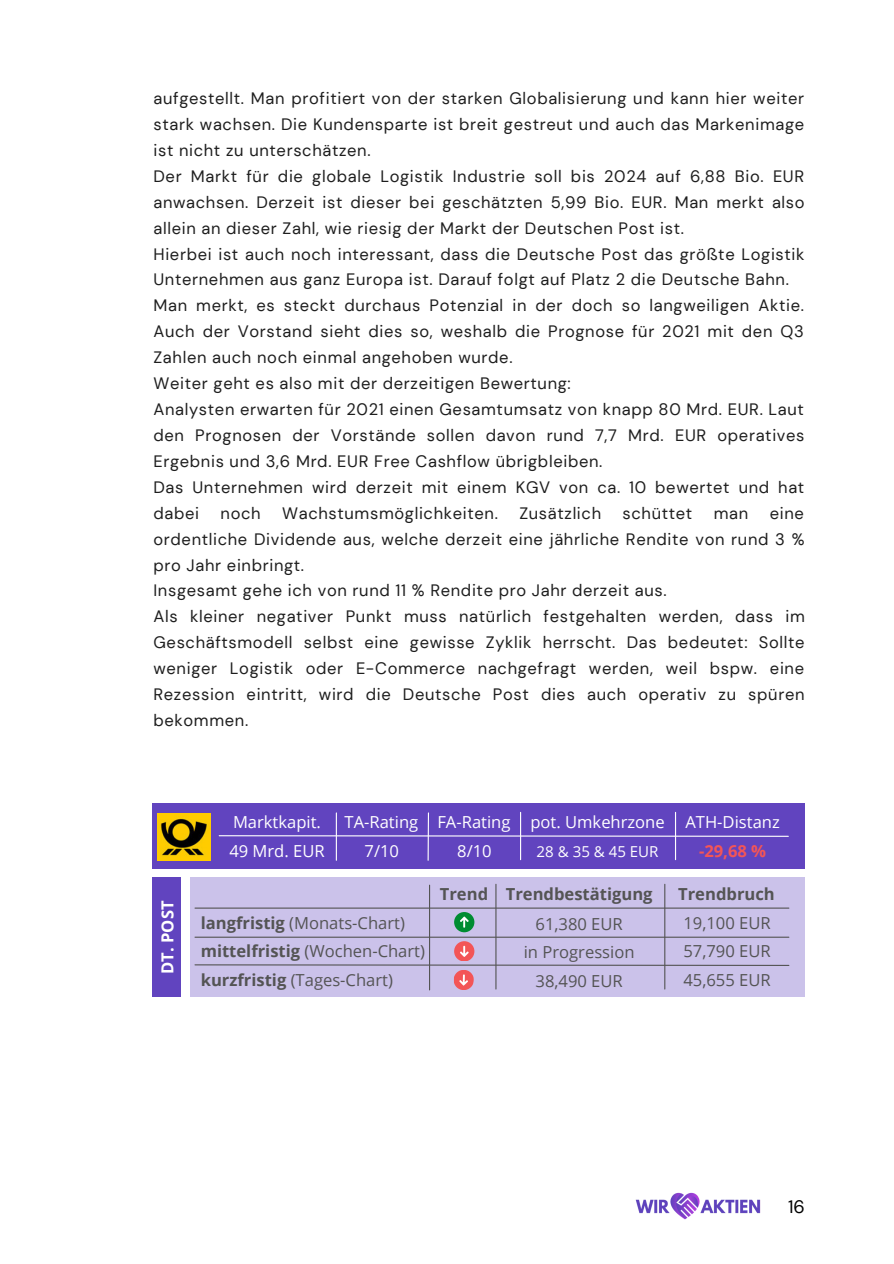
<style>
.page{position:relative;width:894px;height:1264px;background:#fff}
.page>*{position:absolute;margin:0;border:0;box-sizing:border-box;transform-origin:0 0}
.t1{font:18px "DM Sans";color:#000}
.t2{font:16.5px/26px "DM Sans";letter-spacing:.04em;color:#1e1e1e;text-align:justify}
.t3{font:16.5px "Open Sans";color:#545454}
.t4{font:16.5px "Open Sans";color:#fff}
.t5{font:700 16.5px "Open Sans";color:#545454}
.t6{font:700 16.5px "Open Sans";color:#f35557}
.t7{font:700 16.5px "Open Sans";color:#fff}
.t8{font:15px "Open Sans";color:#fff}
.s1{font-weight:700}
</style>
<div class="page">
<img style="left:635px;top:1192px;width:126px;height:28px">
<div style="left:190px;top:877px;width:614px;height:120px;background:#cbc2ea"></div>
<div style="left:153px;top:803px;width:651px;height:66px;background:#6144bf"></div>
<hr style="left:336px;top:813px;width:1px;height:47px;background:#fff">
<hr style="left:427px;top:813px;width:2px;height:47px;background:#fff">
<hr style="left:520px;top:812px;width:1px;height:47px;background:#fff">
<svg style="left:218px;top:834px;width:571px;height:3px"></svg>
<hr style="left:674px;top:812px;width:2px;height:47px;background:#fff">
<hr style="left:195px;top:936px;width:593px;height:1px;background:#545454">
<hr style="left:429px;top:885px;width:1px;height:104px;background:#545454">
<hr style="left:495px;top:884px;width:1px;height:105px;background:#545454">
<hr style="left:664px;top:884px;width:1px;height:105px;background:#545454">
<hr style="left:195px;top:907px;width:593px;height:1px;background:#545454">
<div style="left:454px;top:941px;width:20px;height:19px;background:#f35557;border-radius:50%"></div>
<svg style="left:460px;top:945px;width:8px;height:11px"></svg>
<svg style="left:194px;top:963px;width:595px;height:27px"></svg>
<div style="left:454px;top:912px;width:20px;height:20px;background:#008c32;border-radius:50%"></div>
<svg style="left:460px;top:916px;width:8px;height:11px"></svg>
<div style="left:153px;top:877px;width:28px;height:120px;background:#6144bf"></div>
<img style="left:157px;top:814px;width:53px;height:46px">
<p class="t2" style="left:153px;top:85px;width:652px">aufgestellt. Man profitiert von der starken Globalisierung und kann hier weiter stark wachsen. Die Kundensparte ist breit gestreut und auch das Markenimage ist nicht zu unterschätzen.</p>
<p class="t2" style="left:153px;top:163px;width:652px">Der Markt für die globale Logistik Industrie soll bis 2024 auf 6,88 Bio. EUR anwachsen. Derzeit ist dieser bei geschätzten 5,99 Bio. EUR. Man merkt also allein an dieser Zahl, wie riesig der Markt der Deutschen Post ist.</p>
<p class="t2" style="left:153px;top:241px;width:652px">Hierbei ist auch noch interessant, dass die Deutsche Post das größte Logistik<br>Unternehmen aus ganz Europa ist. Darauf folgt auf Platz 2 die Deutsche Bahn.</p>
<p class="t2" style="left:153px;top:293px;width:651px">Man merkt, es steckt durchaus Potenzial in der doch so langweiligen Aktie.<br>Auch der Vorstand sieht dies so, weshalb die Prognose für 2021 mit den Q3<br>Zahlen auch noch einmal angehoben wurde.</p>
<p class="t2" style="left:153px;top:370px;width:419px">Weiter geht es also mit der derzeitigen Bewertung:</p>
<p class="t2" style="left:153px;top:396px;width:652px">Analysten erwarten für 2021 einen Gesamtumsatz von knapp 80 Mrd. EUR. Laut den Prognosen der Vorstände sollen davon rund 7,7 Mrd. EUR operatives Ergebnis und 3,6 Mrd. EUR Free Cashflow übrigbleiben.</p>
<p class="t2" style="left:153px;top:474px;width:652px">Das Unternehmen wird derzeit mit einem KGV von ca. 10 bewertet und hat dabei</p>
<p class="t2" style="left:153px;top:500px;width:652px;text-indent:616px">eine ordentliche Dividende aus, welche derzeit eine jährliche Rendite von rund 3 % pro Jahr einbringt.</p>
<p class="t2" style="left:153px;top:578px;width:514px">Insgesamt gehe ich von rund 11 % Rendite pro Jahr derzeit aus.</p>
<p class="t2" style="left:153px;top:603px;width:652px">Als kleiner negativer Punkt muss natürlich festgehalten werden, dass im Geschäftsmodell selbst eine gewisse Zyklik herrscht. Das bedeutet: Sollte weniger Logistik oder E-Commerce nachgefragt werden, weil bspw. eine Rezession eintritt, wird die Deutsche Post dies auch operativ zu spüren bekommen.</p>
<p class="t2" style="left:220px;top:500px;width:42px">noch</p>
<p class="t2" style="left:282px;top:500px;width:217px">Wachstumsmöglichkeiten.</p>
<p class="t2" style="left:519px;top:500px;width:83px">Zusätzlich</p>
<p class="t2" style="left:622px;top:500px;width:71px">schüttet</p>
<p class="t2" style="left:713px;top:500px;width:36px">man</p>
<p class="t7" style="left:156px;top:973px;width:75px;rotate:-90deg">DT. POST</p>
<p class="t4" style="left:233px;top:810px;width:89px">Marktkapit.</p>
<p class="t4" style="left:229px;top:839px;width:97px">49 Mrd. EUR</p>
<p class="t4" style="left:364px;top:839px;width:36px">7/10</p>
<p class="t8" style="left:536px;top:840px;width:123px">28 &amp; 35 &amp; 45 EUR</p>
<p class="t6" style="left:698px;top:839px;width:69px">-29,68 %</p>
<p class="t5" style="left:678px;top:882px;width:98px">Trendbruch</p>
<p class="t3" style="left:683px;top:911px;width:89px">19,100 EUR</p>
<p class="t3" style="left:683px;top:939px;width:89px">57,790 EUR</p>
<p class="t3" style="left:683px;top:968px;width:89px">45,655 EUR</p>
<p class="t4" style="left:344px;top:810px;width:75px">TA-Rating</p>
<p class="t4" style="left:530px;top:810px;width:136px">pot. Umkehrzone</p>
<p class="t4" style="left:685px;top:810px;width:96px">ATH-Distanz</p>
<p class="t4" style="left:437px;top:810px;width:75px">FA-Rating</p>
<p class="t4" style="left:457px;top:839px;width:36px">8/10</p>
<p class="t5" style="left:439px;top:882px;width:50px">Trend</p>
<p class="t5" style="left:505px;top:882px;width:148px">Trendbestätigung</p>
<p class="t3" style="left:535px;top:911px;width:89px">61,380 EUR</p>
<p class="t3" style="left:523px;top:940px;width:112px">in Progression</p>
<p class="t3" style="left:535px;top:969px;width:89px">38,490 EUR</p>
<p class="t3" style="left:201px;top:911px;width:206px"><span class="s1">langfristig</span> (Monats-Chart)</p>
<p class="t3" style="left:201px;top:939px;width:226px"><span class="s1">mittelfristig</span> (Wochen-Chart)</p>
<p class="t3" style="left:201px;top:968px;width:194px"><span class="s1">kurzfristig</span> (Tages-Chart)</p>
<p class="t1" style="left:788px;top:1194px;width:18px">16</p>
</div>
